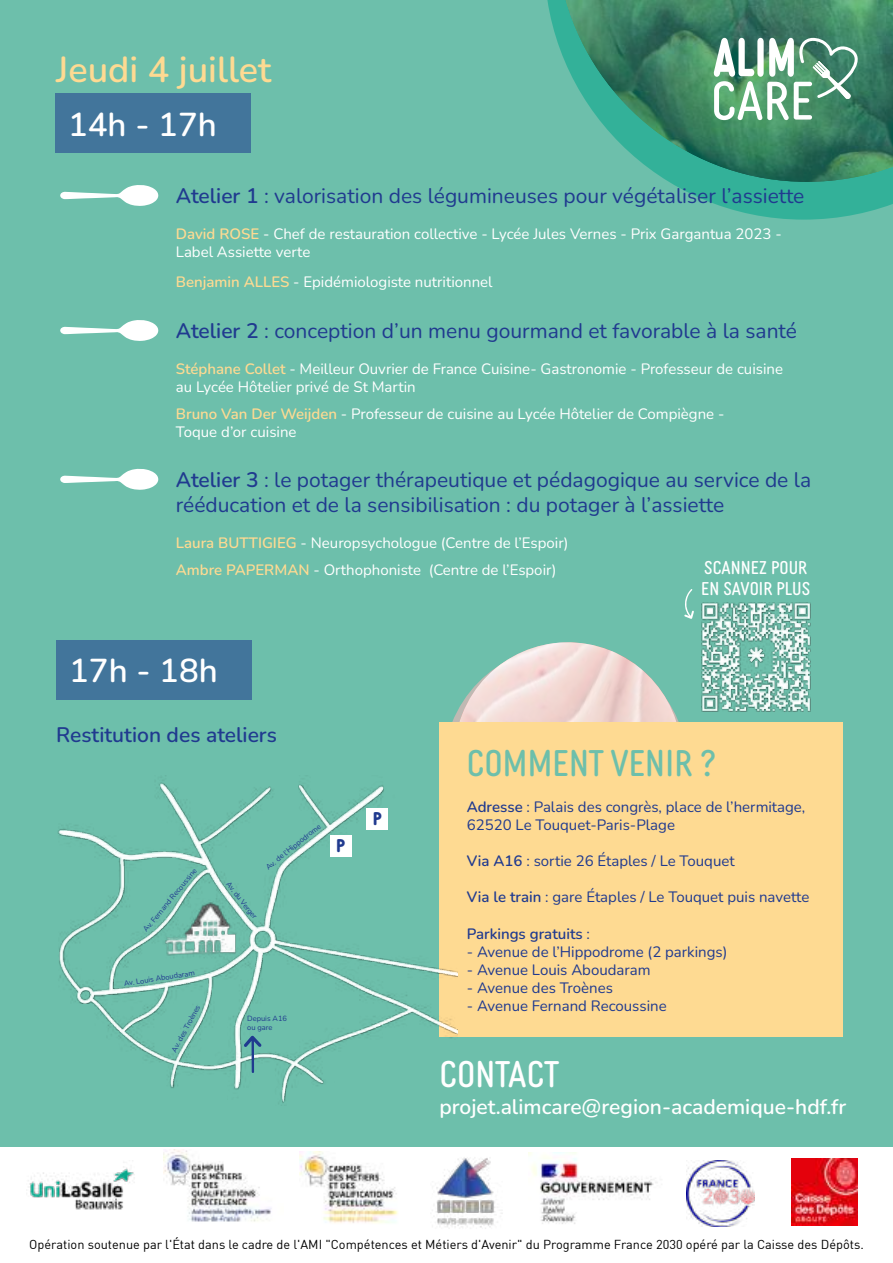
<style>
.page{position:relative;width:893px;height:1263px;background:#fff}
.page>*{position:absolute;margin:0;border:0;box-sizing:border-box;transform-origin:0 0}
.t1{font:600 36px "Nunito";color:#feda92}
.t2{font:36px "Diazo MVB Cond";color:#6dbfab}
.t3{font:36px "Diazo MVB Cond";color:#fff}
.t4{font:600 33px "Nunito";color:#fff}
.t5{font:21px/25.2px "Nunito";color:#203a8f}
.t6{font:600 21px "Nunito";color:#fff}
.t7{font:600 21px "Nunito";color:#203a8f}
.t8{font:18px/21.6px "Diazo MVB Cond";color:#fff}
.t9{font:700 18px "Diazo MVB Cond";color:#203a8f}
.t10{font:15px/18px "Nunito";color:#fff}
.t11{font:15px/18px "Nunito";color:#203a8f}
.t12{font:600 15px "Nunito";color:#203a8f}
.t13{font:12.75px "DIN";color:#000}
.t14{font:7.5px/9px "Nunito";color:#203a8f}
.s1{font-weight:600}
.s2{font-weight:600;color:#feda92}
.s3{font-weight:400}
</style>
<div class="page">
<div style="left:0;top:0;width:893px;height:1147px;background:#6dbfab"></div>
<div style="left:55px;top:94px;width:196px;height:59px;background:#42759b"></div>
<div style="left:56px;top:640px;width:196px;height:59px;background:#42759b"></div>
<img style="left:299px;top:1151px;width:99px;height:72px">
<img style="left:432px;top:1157px;width:71px;height:72px">
<img style="left:164px;top:1149px;width:108px;height:73px">
<img style="left:28px;top:1166px;width:107px;height:44px">
<img style="left:791px;top:1159px;width:66px;height:66px">
<img style="left:529px;top:1152px;width:129px;height:72px">
<img style="left:687px;top:1160px;width:68px;height:67px">
<svg style="left:547px;top:0;width:346px;height:220px"></svg>
<svg style="left:452px;top:642px;width:227px;height:80px"></svg>
<div style="left:439px;top:722px;width:404px;height:314px;background:#feda92"></div>
<img style="left:58px;top:775px;width:400px;height:328px">
<img style="left:142px;top:898px;width:97px;height:68px">
<div style="left:330px;top:835px;width:21px;height:21px;background:#fff"></div>
<div style="left:366px;top:808px;width:22px;height:21px;background:#fff"></div>
<svg style="left:244px;top:1035px;width:18px;height:38px"></svg>
<svg style="left:60px;top:185px;width:99px;height:21px"></svg>
<svg style="left:60px;top:320px;width:99px;height:21px"></svg>
<svg style="left:60px;top:469px;width:99px;height:21px"></svg>
<svg style="left:556px;top:0;width:337px;height:182px;background:#3e8d71"></svg>
<svg style="left:713px;top:35px;width:146px;height:85px;background:#7dad95"></svg>
<img style="left:701px;top:603px;width:109px;height:108px">
<svg style="left:684px;top:589px;width:10px;height:30px"></svg>
<h1 class="t1" style="left:56px;top:44px;width:216px">Jeudi 4 juillet</h1>
<h2 class="t4" style="left:68px;top:101px;width:150px">14h - 17h</h2>
<h3 class="t5" style="left:176px;top:182px;width:630px"><span class="s1">Atelier 1</span> : valorisation des légumineuses pour végétaliser l’assiette</h3>
<p class="t10" style="left:176px;top:224px;width:607px"><span class="s2">David ROSE</span> - Chef de restauration collective - Lycée Jules Vernes - Prix Gargantua 2023 -<br>Label Assiette verte</p>
<p class="t10" style="left:176px;top:272px;width:318px"><span class="s2">Benjamin ALLES</span> - Epidémiologiste nutritionnel</p>
<h3 class="t5" style="left:176px;top:317px;width:623px"><span class="s1">Atelier 2</span> : conception d’un menu gourmand et favorable à la santé</h3>
<p class="t10" style="left:176px;top:359px;width:609px"><span class="s2">Stéphane Collet</span> - Meilleur Ouvrier de France Cuisine- Gastronomie - Professeur de cuisine au Lycée Hôtelier privé de St Martin</p>
<p class="t10" style="left:176px;top:404px;width:550px"><span class="s2">Bruno Van Der Weijden</span> - Professeur de cuisine au Lycée Hôtelier de Compiègne -<br>Toque d’or cuisine</p>
<h3 class="t5" style="left:176px;top:466px;width:637px"><span class="s1">Atelier 3</span> : le potager thérapeutique et pédagogique au service de la rééducation et de la sensibilisation : du potager à l’assiette</h3>
<p class="t10" style="left:176px;top:529px;width:394px;line-height:27px"><span class="s2">Laura BUTTIGIEG</span> - Neuropsychologue (Centre de l’Espoir)<br><span class="s2">Ambre PAPERMAN</span> - Orthophoniste (Centre de l’Espoir)</p>
<p class="t8" style="left:701px;top:555px;width:111px">SCANNEZ POUR<br>EN SAVOIR PLUS</p>
<h2 class="t4" style="left:69px;top:647px;width:150px">17h - 18h</h2>
<h3 class="t7" style="left:56px;top:720px;width:222px">Restitution des ateliers</h3>
<p class="t14" style="left:141px;top:927px;width:81px;rotate:-50deg">Av. Fernand Recoussine</p>
<p class="t14" style="left:123px;top:979px;width:73px;rotate:-9deg">Av. Louis Aboudaram</p>
<p class="t14" style="left:169px;top:1050px;width:54px;rotate:-62deg">Av. des Troènes</p>
<p class="t14" style="left:232px;top:879px;width:47px;rotate:52deg">Av. du Verger</p>
<p class="t14" style="left:264px;top:864px;width:70px;rotate:-39deg">Av. de l’Hippodrome</p>
<p class="t9" style="left:336px;top:832px;width:11px">P</p>
<p class="t14" style="left:247px;top:1014px;width:41px">Depuis A16 ou gare</p>
<p class="t9" style="left:373px;top:805px;width:11px">P</p>
<h1 class="t2" style="left:467px;top:737px;width:251px">COMMENT VENIR ?</h1>
<p class="t11" style="left:467px;top:798px;width:340px"><span class="s1">Adresse</span> : Palais des congrès, place de l’hermitage,<br>62520 Le Touquet-Paris-Plage</p>
<p class="t11" style="left:467px;top:852px;width:269px"><span class="s1">Via A16</span> : sortie 26 Étaples / Le Touquet</p>
<p class="t11" style="left:467px;top:888px;width:344px"><span class="s1">Via le train</span> : gare Étaples / Le Touquet puis navette</p>
<p class="t12" style="left:467px;top:923px;width:125px">Parkings gratuits <span class="s3">:</span></p>
<p class="t11" style="left:467px;top:942px;width:262px">- Avenue de l’Hippodrome (2 parkings)</p>
<p class="t11" style="left:467px;top:960px;width:185px">- Avenue Louis Aboudaram</p>
<p class="t11" style="left:467px;top:978px;width:148px">- Avenue des Troènes</p>
<p class="t11" style="left:467px;top:996px;width:201px">- Avenue Fernand Recoussine</p>
<h1 class="t3" style="left:439px;top:1047px;width:121px">CONTACT</h1>
<h3 class="t6" style="left:439px;top:1092px;width:408px">projet.alimcare@region-academique-hdf.fr</h3>
<p class="t13" style="left:29px;top:1236px;width:836px">Opération soutenue par l'État dans le cadre de l'AMI "Compétences et Métiers d'Avenir" du Programme France 2030 opéré par la Caisse des Dépôts.</p>
</div>
